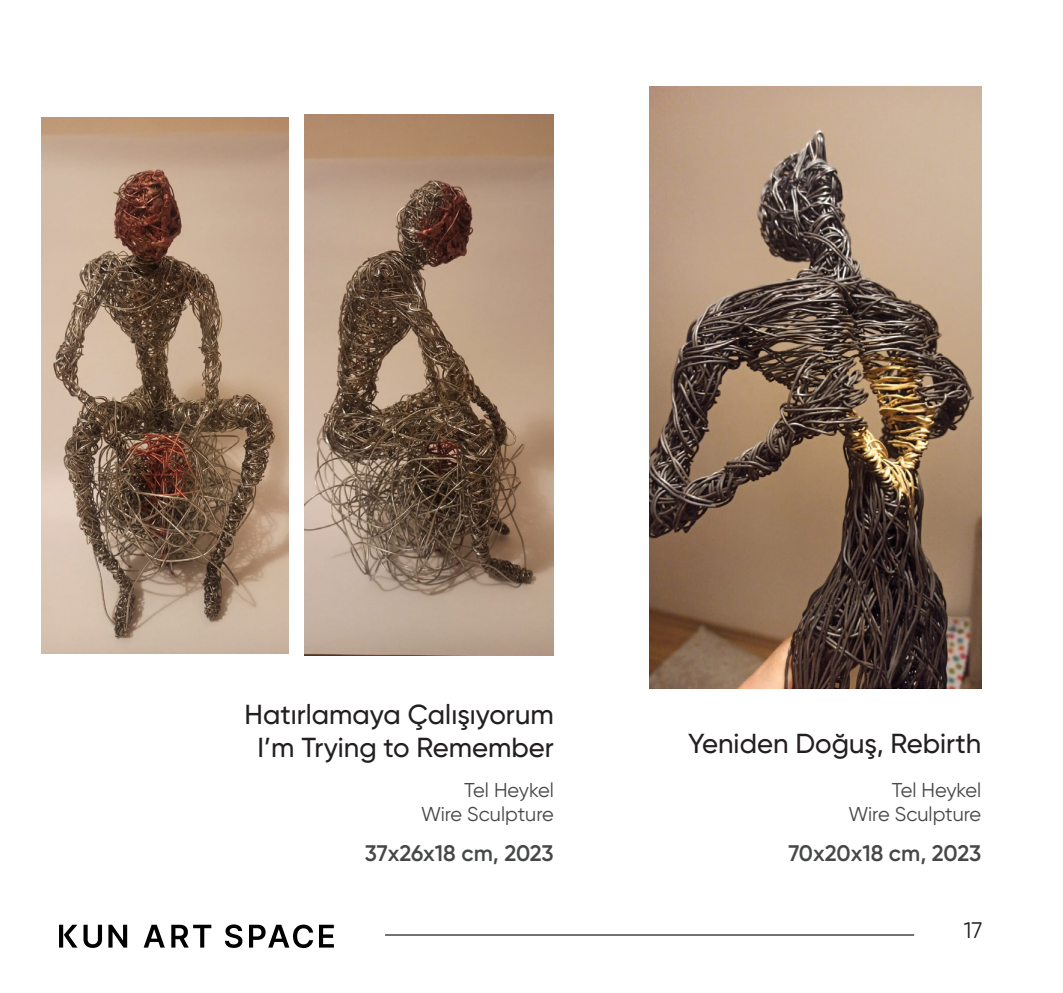
<style>
.page{position:relative;width:1063px;height:993px;background:#fff}
.page>*{position:absolute;margin:0;border:0;box-sizing:border-box;transform-origin:0 0}
.t1{font:500 27.5px "Gilroy";color:#231f20}
.t2{font:600 22.5px "Gilroy";color:#464748}
.t3{font:22.5px "Gilroy";color:#231f20}
.t4{font:20px "Gilroy";color:#464748}
</style>
<div class="page">
<svg style="left:84px;top:924px;width:18px;height:23px"></svg>
<svg style="left:108px;top:924px;width:19px;height:23px"></svg>
<svg style="left:144px;top:924px;width:21px;height:23px"></svg>
<svg style="left:171px;top:924px;width:40px;height:23px"></svg>
<svg style="left:225px;top:924px;width:17px;height:23px"></svg>
<svg style="left:249px;top:924px;width:64px;height:23px"></svg>
<svg style="left:319px;top:924px;width:15px;height:23px"></svg>
<svg style="left:59px;top:924px;width:18px;height:23px"></svg>
<hr style="left:385px;top:934px;width:529px;height:1px;background:#231f20">
<img style="left:650px;top:87px;width:331px;height:600px">
<img style="left:41px;top:117px;width:248px;height:536px">
<img style="left:304px;top:115px;width:250px;height:540px">
<p class="t1" style="left:245px;top:697px;width:311px">Hatırlamaya Çalışıyorum</p>
<p class="t1" style="left:258px;top:730px;width:298px">I’m Trying to Remember</p>
<p class="t1" style="left:688px;top:726px;width:294px">Yeniden Doğuş, Rebirth</p>
<p class="t4" style="left:464px;top:777px;width:91px">Tel Heykel</p>
<p class="t4" style="left:421px;top:801px;width:134px">Wire Sculpture</p>
<p class="t2" style="left:365px;top:839px;width:191px">37x26x18 cm, 2023</p>
<p class="t2" style="left:788px;top:839px;width:194px">70x20x18 cm, 2023</p>
<p class="t4" style="left:892px;top:777px;width:91px">Tel Heykel</p>
<p class="t4" style="left:849px;top:801px;width:134px">Wire Sculpture</p>
<p class="t3" style="left:964px;top:916px;width:20px">17</p>
</div>
